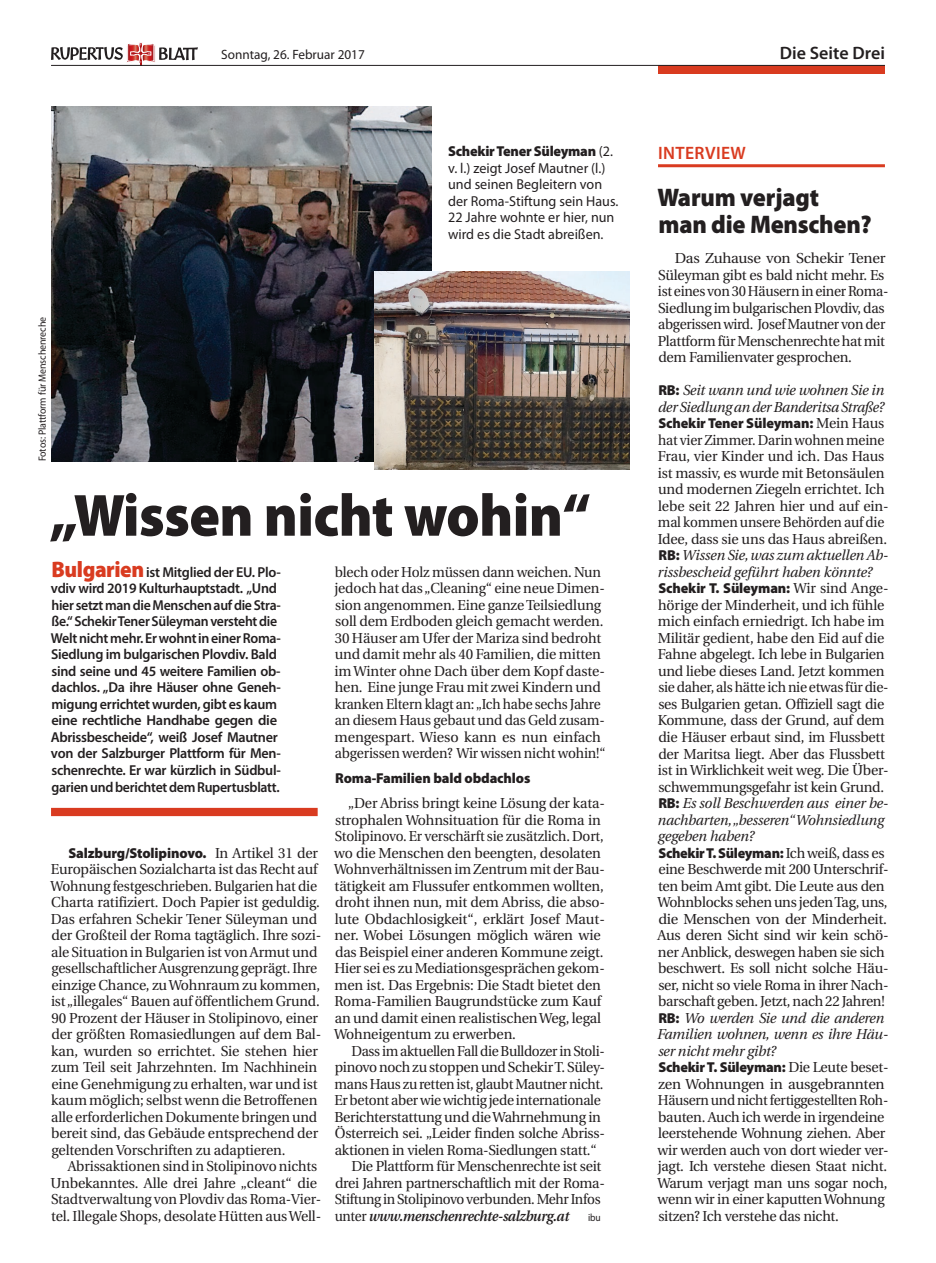
<style>
.page{position:relative;width:936px;height:1263px;background:#fff}
.page>*{position:absolute;margin:0;border:0;box-sizing:border-box;transform-origin:0 0}
.t1{font:900 60px "Myriad Pro";letter-spacing:-.01em;color:#231f20;scale:.95 1}
.t2{font:900 25.5px/27px "Myriad Pro";letter-spacing:-.01em;color:#231f20;scale:.95 1}
.t3{font:600 18px "Myriad Pro";color:#231f20}
.t4{font:600 18px "Myriad Pro";letter-spacing:.02em;color:#d93b20}
.t5{font:14.4px/16.5px "Utopia";letter-spacing:-.01em;color:#231f20}
.t6{font:600 14.4px/16.5px "Myriad Pro";letter-spacing:-.02em;color:#231f20}
.t7{font:14.4px/16.5px "Utopia";letter-spacing:-.01em;color:#231f20;scale:.96 1}
.t8{font:14.4px/16.5px "Utopia";letter-spacing:-.01em;color:#231f20;scale:.94 1}
.t9{font:900 14.4px "Myriad Pro";letter-spacing:-.01em;color:#231f20}
.t10{font:14.4px "Utopia";letter-spacing:-.01em;color:#231f20;scale:.95 1}
.t11{font:14.4px/16.5px "Myriad Pro";color:#231f20}
.t12{font:italic 14.4px/16.5px "Utopia";letter-spacing:-.02em;color:#231f20}
.t13{font:italic 600 14.4px "Utopia";letter-spacing:-.02em;color:#231f20;scale:.93 1}
.t14{font:13.5px "Myriad Pro";color:#231f20}
.t15{font:10.5px "Myriad Pro";letter-spacing:-.01em;color:#231f20;scale:.95 1}
.t16{font:10.5px "Myriad Pro";letter-spacing:-.01em;color:#231f20;scale:.9 1}
.s1{font-weight:900}
.s2{font-weight:900;font-size:22.5px;color:#d93b20}
.s3{font-weight:400;font-style:normal}
.s4{font-family:"Utopia";font-weight:400}
.s5{font-family:"Myriad Pro";font-weight:900;font-style:normal}
.s6{font-family:"Myriad Pro";font-weight:900}
.s7{font-style:italic}
</style>
<div class="page">
<svg style="left:51px;top:43px;width:147px;height:22px"></svg>
<div style="left:51px;top:808px;width:266px;height:8px;background:#d93b20"></div>
<img style="left:51px;top:107px;width:380px;height:354px">
<hr style="left:658px;top:164px;width:226px;height:3px;background:#d93b20">
<div style="left:658px;top:65px;width:226px;height:9px;background:#d93b20"></div>
<hr style="left:51px;top:65px;width:833px;height:1px;background:#231f20">
<img style="left:374px;top:272px;width:255px;height:198px">
<p class="t14" style="left:221px;top:46px;width:145px">Sonntag, 26. Februar 2017</p>
<p class="t3" style="left:779px;top:42px;width:107px">Die Seite Drei</p>
<p class="t15" style="left:36px;top:461px;width:154px;rotate:-90deg">Fotos: Plattform für Menschenreche</p>
<p class="t11" style="left:448px;top:143px;width:172px"><span class="s1">Schekir Tener Süleyman</span> (2. v. l.) zeigt Josef Mautner (l.) und seinen Begleitern von der Roma-Stiftung sein Haus.<br>22 Jahre wohnte er hier, nun wird es die Stadt abreißen.</p>
<h1 class="t1" style="left:49px;top:475px;width:571px">„Wissen nicht wohin“</h1>
<p class="t6" style="left:51px;top:563px;width:231px"><span class="s2">Bulgarien</span> ist Mitglied der EU. Plo&shy;vdiv wird 2019 Kulturhauptstadt. „Und hier setzt man die Menschen auf die Stra&shy;ße.“ Schekir Tener Süleyman versteht die Welt nicht mehr. Er wohnt in einer Roma-Siedlung im bulgarischen Plovdiv. Bald sind seine und 45 weitere Familien ob&shy;dachlos. „Da ihre Häuser ohne Geneh&shy;migung errichtet wurden, gibt es kaum eine rechtliche Handhabe gegen die Abrissbescheide“, weiß Josef Mautner von der Salzburger Plattform für Men&shy;schenrechte. Er war kürzlich in Südbul&shy;garien und berichtet dem Rupertusblatt.</p>
<p class="t7" style="left:334px;top:564px;width:284px">blech oder Holz müssen dann weichen. Nun jedoch hat das „Cleaning“ eine neue Dimen&shy;sion angenommen. Eine ganze Teilsiedlung soll dem Erdboden gleich gemacht werden.<br>30 Häuser am Ufer der Mariza sind bedroht und damit mehr als 40 Familien, die mitten im Winter ohne Dach über dem Kopf daste&shy;hen. Eine junge Frau mit zwei Kindern und kranken Eltern klagt an: „Ich habe sechs Jahre an diesem Haus gebaut und das Geld zusam&shy;mengespart. Wieso kann es nun einfach abgerissen werden? Wir wissen nicht wohin!“</p>
<p class="t9" style="left:335px;top:769px;width:197px">Roma-Familien bald obdachlos</p>
<p class="t5" style="left:334px;top:795px;width:272px;text-indent:14px">„Der Abriss bringt keine Lösung der kata&shy;strophalen Wohnsituation für die Roma in Stolipinovo. Er verschärft sie zusätzlich. Dort, wo die Menschen den beengten, desolaten Wohnverhältnissen im Zentrum mit der Bau&shy;tätigkeit am Flussufer entkommen wollten, droht ihnen nun, mit dem Abriss, die abso&shy;lute Obdachlosigkeit“, erklärt Josef Maut&shy;ner. Wobei Lösungen möglich wären wie das Beispiel einer anderen Kommune zeigt.<br>Hier sei es zu Mediationsgesprächen gekom&shy;men ist. Das Ergebnis: Die Stadt bietet den Roma-Familien Baugrundstücke zum Kauf an und damit einen realistischen Weg, legal Wohneigentum zu erwerben.</p>
<p class="t10" style="left:351px;top:1043px;width:268px">Dass im aktuellen Fall die Bulldozer in Stoli-</p>
<p class="t5" style="left:335px;top:1059px;width:271px">pinovo noch zu stoppen und Schekir T. Süley-</p>
<p class="t10" style="left:334px;top:1076px;width:284px">mans Haus zu retten ist, glaubt Mautner nicht.</p>
<p class="t10" style="left:334px;top:1092px;width:282px">Er betont aber wie wichtig jede internationale</p>
<p class="t5" style="left:334px;top:1109px;width:268px">Berichterstattung und die Wahrnehmung in</p>
<p class="t5" style="left:335px;top:1125px;width:271px">Österreich sei. „Leider finden solche Abriss-</p>
<p class="t5" style="left:335px;top:1142px;width:263px">aktionen in vielen Roma-Siedlungen statt.“</p>
<p class="t5" style="left:351px;top:1158px;width:251px">Die Plattform für Menschenrechte ist seit</p>
<p class="t5" style="left:335px;top:1175px;width:271px">drei Jahren partnerschaftlich mit der Roma-</p>
<p class="t10" style="left:335px;top:1191px;width:281px">Stiftung in Stolipinovo verbunden. Mehr Infos</p>
<p class="t13" style="left:335px;top:1207px;width:253px"><span class="s3">unter</span> www.menschenrechte-salzburg.at</p>
<p class="t16" style="left:588px;top:1210px;width:16px">ibu</p>
<p class="t9" style="left:68px;top:843px;width:251px">Salzburg/Stolipinovo. <span class="s4">In Artikel 31 der</span></p>
<p class="t5" style="left:50px;top:861px;width:272px">Europäischen Sozialcharta ist das Recht auf Wohnung festgeschrieben. Bulgarien hat die Charta ratifiziert. Doch Papier ist geduldig.<br>Das erfahren Schekir Tener Süleyman und der Großteil der Roma tagtäglich. Ihre sozi&shy;ale Situation in Bulgarien ist von Armut und gesellschaftlicher Ausgrenzung geprägt. Ihre einzige Chance, zu Wohnraum zu kommen, ist „illegales“ Bauen auf öffentlichem Grund.<br>90 Prozent der Häuser in Stolipinovo, einer der größten Romasiedlungen auf dem Bal&shy;kan, wurden so errichtet. Sie stehen hier zum Teil seit Jahrzehnten. Im Nachhinein eine Genehmigung zu erhalten, war und ist kaum möglich; selbst wenn die Betroffenen alle erforderlichen Dokumente bringen und bereit sind, das Gebäude entsprechend der geltenden Vorschriften zu adaptieren.</p>
<p class="t5" style="left:51px;top:1158px;width:272px;text-indent:17px">Abrissaktionen sind in Stolipinovo nichts Unbekanntes. Alle drei Jahre „cleant“ die Stadtverwaltung von Plovdiv das Roma-Vier&shy;tel. Illegale Shops, desolate Hütten aus Well-</p>
<p class="t4" style="left:658px;top:141px;width:89px">INTERVIEW</p>
<h2 class="t2" style="left:657px;top:183px;width:227px">Warum verjagt man die Menschen?</h2>
<p class="t5" style="left:657px;top:251px;width:232px;text-indent:17px">Das Zuhause von Schekir Tener Süleyman gibt es bald nicht mehr. Es ist eines von 30 Häusern in einer Roma-Siedlung im bulgarischen Plovdiv, das abgerissen wird. Josef Mautner von der Plattform für Menschenrechte hat mit dem Familienvater gesprochen.</p>
<p class="t12" style="left:657px;top:382px;width:228px"><span class="s5">RB:</span> Seit wann und wie wohnen Sie in der Siedlung an der Banderitsa Straße?</p>
<p class="t9" style="left:658px;top:414px;width:227px">Schekir Tener Süleyman: <span class="s4">Mein Haus</span></p>
<p class="t8" style="left:657px;top:432px;width:247px">hat vier Zimmer. Darin wohnen meine Frau, vier Kinder und ich. Das Haus ist massiv, es wurde mit Betonsäulen und modernen Ziegeln errichtet. Ich lebe seit 22 Jahren hier und auf ein&shy;mal kommen unsere Behörden auf die Idee, dass sie uns das Haus abreißen.<br><span class="s6">RB:</span> <span class="s7">Wissen Sie, was zum aktuellen Ab&shy;rissbescheid geführt haben könnte?</span></p>
<p class="t9" style="left:658px;top:579px;width:232px">Schekir T. Süleyman: <span class="s4">Wir sind Ange-</span></p>
<p class="t5" style="left:657px;top:597px;width:233px">hörige der Minderheit, und ich fühle mich einfach erniedrigt. Ich habe im Militär gedient, habe den Eid auf die Fahne abgelegt. Ich lebe in Bulgarien und liebe dieses Land. Jetzt kommen sie daher, als hätte ich nie etwas für die&shy;ses Bulgarien getan. Offiziell sagt die Kommune, dass der Grund, auf dem die Häuser erbaut sind, im Flussbett der Maritsa liegt. Aber das Flussbett ist in Wirklichkeit weit weg. Die Über&shy;schwemmungsgefahr ist kein Grund.<br><span class="s6">RB:</span> <span class="s7">Es soll Beschwerden aus einer be&shy;nachbarten, „besseren“ Wohnsiedlung gegeben haben?</span></p>
<p class="t9" style="left:658px;top:843px;width:228px">Schekir T. Süleyman: <span class="s4">Ich weiß, dass es</span></p>
<p class="t5" style="left:656px;top:861px;width:233px">eine Beschwerde mit 200 Unterschrif&shy;ten beim Amt gibt. Die Leute aus den Wohnblocks sehen uns jeden Tag, uns, die Menschen von der Minderheit.<br>Aus deren Sicht sind wir kein schö&shy;ner Anblick, deswegen haben sie sich beschwert. Es soll nicht solche Häu&shy;ser, nicht so viele Roma in ihrer Nach&shy;barschaft geben. Jetzt, nach 22 Jahren!<br><span class="s6">RB:</span> <span class="s7">Wo werden Sie und die anderen Familien wohnen, wenn es ihre Häu&shy;ser nicht mehr gibt?</span></p>
<p class="t9" style="left:658px;top:1057px;width:232px">Schekir T. Süleyman: <span class="s4">Die Leute beset-</span></p>
<p class="t5" style="left:657px;top:1076px;width:233px">zen Wohnungen in ausgebrannten Häusern und nicht fertiggestellten Roh&shy;bauten. Auch ich werde in irgendeine leerstehende Wohnung ziehen. Aber wir werden auch von dort wieder ver&shy;jagt. Ich verstehe diesen Staat nicht.<br>Warum verjagt man uns sogar noch, wenn wir in einer kaputten Wohnung sitzen? Ich verstehe das nicht.</p>
</div>
